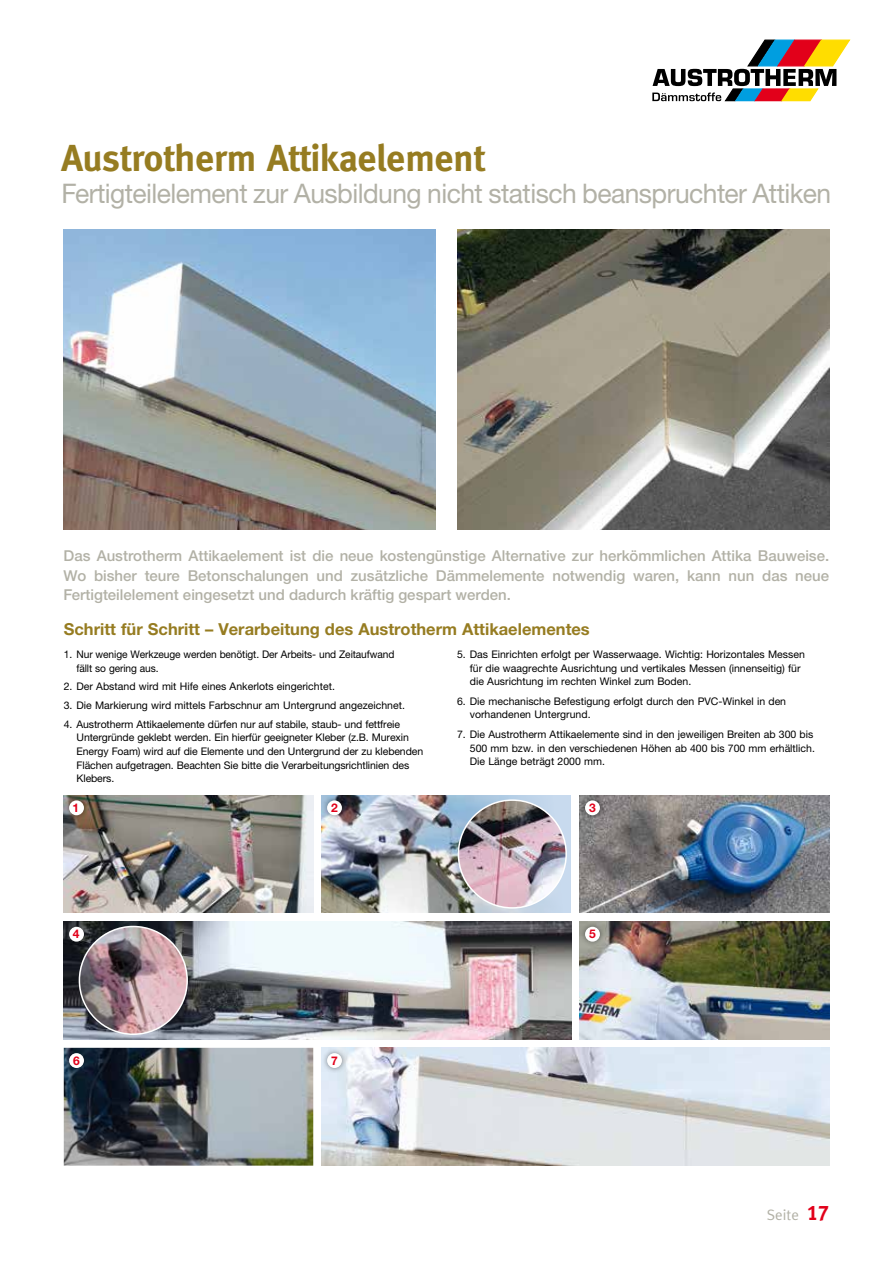
<style>
.page{position:relative;width:893px;height:1263px;background:#fff}
.page>*{position:absolute;margin:0;border:0;box-sizing:border-box;transform-origin:0 0}
.t1{font:700 37.5px "Meta";color:#967c21}
.t2{font:27px "Helvetica Neue LTW1 G";letter-spacing:-.02em;color:#b2b1a6}
.t3{font:700 16.5px "Helvetica Neue LTW1 G";color:#967c21}
.t4{font:500 15px/19.5px "Helvetica Neue LTW1 G";color:#b2b1a6;text-align:justify}
.t5{font:15px "Meta Plus Normal";color:#b2b1a6}
.t6{font:700 12px "Helvetica Neue LTW1 G";color:#e2001a}
.t7{font:10.5px/13.5px "Helvetica Neue LTW1 G";color:#000}
.s1{font-family:"Meta Plus Bold Caps";font-size:21px;color:#e2001a}
</style>
<div class="page">
<img style="left:64px;top:795px;width:249px;height:118px">
<div style="left:322px;top:795px;width:249px;height:118px;background:#c8daee"></div>
<img style="left:322px;top:795px;width:241px;height:118px">
<img style="left:580px;top:795px;width:249px;height:118px">
<img style="left:580px;top:921px;width:249px;height:118px">
<img style="left:64px;top:1048px;width:249px;height:117px">
<img style="left:322px;top:1048px;width:507px;height:117px">
<img style="left:457px;top:230px;width:372px;height:300px">
<img style="left:64px;top:230px;width:372px;height:300px">
<img style="left:458px;top:800px;width:108px;height:108px;border-radius:54px">
<div style="left:458px;top:799px;width:109px;height:110px;border:2px solid #fff;border-radius:50%"></div>
<div style="left:64px;top:795px;width:25px;height:25px;background:#000;opacity:.45"></div>
<div style="left:69px;top:800px;width:15px;height:15px;background:#fff;border-radius:50%"></div>
<div style="left:322px;top:795px;width:25px;height:25px;background:#000;opacity:.45"></div>
<div style="left:327px;top:800px;width:15px;height:15px;background:#fff;border-radius:50%"></div>
<div style="left:580px;top:795px;width:25px;height:25px;background:#000;opacity:.45"></div>
<div style="left:585px;top:800px;width:15px;height:15px;background:#fff;border-radius:50%"></div>
<div style="left:580px;top:921px;width:25px;height:26px;background:#000;opacity:.45"></div>
<div style="left:585px;top:927px;width:15px;height:15px;background:#fff;border-radius:50%"></div>
<div style="left:64px;top:1048px;width:25px;height:25px;background:#000;opacity:.45"></div>
<div style="left:69px;top:1053px;width:15px;height:15px;background:#fff;border-radius:50%"></div>
<div style="left:322px;top:1048px;width:25px;height:25px;background:#000;opacity:.45"></div>
<div style="left:327px;top:1053px;width:15px;height:15px;background:#fff;border-radius:50%"></div>
<img style="left:64px;top:921px;width:507px;height:118px">
<img style="left:79px;top:926px;width:108px;height:108px;border-radius:54px">
<div style="left:79px;top:926px;width:109px;height:109px;border:2px solid #fff;border-radius:50%"></div>
<div style="left:64px;top:921px;width:25px;height:26px;background:#000;opacity:.45"></div>
<div style="left:69px;top:927px;width:15px;height:15px;background:#fff;border-radius:50%"></div>
<svg style="left:652px;top:40px;width:198px;height:61px"></svg>
<h1 class="t1" style="left:62px;top:136px;width:425px">Austrotherm Attikaelement</h1>
<h2 class="t2" style="left:62px;top:176px;width:771px">Fertigteilelement zur Ausbildung nicht statisch beanspruchter Attiken</h2>
<p class="t4" style="left:64px;top:546px;width:767px">Das Austrotherm Attikaelement ist die neue kostengünstige Alternative zur herkömmlichen Attika Bauweise.<br>Wo bisher teure Betonschalungen und zusätzliche Dämmelemente notwendig waren, kann nun das neue Fertigteilelement eingesetzt und dadurch kräftig gespart werden.</p>
<h3 class="t3" style="left:64px;top:619px;width:528px">Schritt für Schritt – Verarbeitung des Austrotherm Attikaelementes</h3>
<p class="t7" style="left:77px;top:647px;width:319px;text-indent:-13px">1. Nur wenige Werkzeuge werden benötigt. Der Arbeits- und Zeitaufwand fällt so gering aus.</p>
<p class="t7" style="left:64px;top:680px;width:273px">2. Der Abstand wird mit Hife eines Ankerlots eingerichtet.</p>
<p class="t7" style="left:64px;top:699px;width:343px">3. Die Markierung wird mittels Farbschnur am Untergrund angezeichnet.</p>
<p class="t7" style="left:77px;top:717px;width:348px;text-indent:-13px">4. Austrotherm Attikaelemente dürfen nur auf stabile, staub- und fettfreie Untergründe geklebt werden. Ein hierfür geeigneter Kleber (z.B. Murexin Energy Foam) wird auf die Elemente und den Untergrund der zu klebenden Flächen aufgetragen. Beachten Sie bitte die Verarbeitungsrichtlinien des Klebers.</p>
<p class="t7" style="left:470px;top:647px;width:336px;text-indent:-13px">5. Das Einrichten erfolgt per Wasserwaage. Wichtig: Horizontales Messen für die waagrechte Ausrichtung und vertikales Messen (innenseitig) für die Ausrichtung im rechten Winkel zum Boden.</p>
<p class="t7" style="left:470px;top:694px;width:318px;text-indent:-13px">6. Die mechanische Befestigung erfolgt durch den PVC-Winkel in den vorhandenen Untergrund.</p>
<p class="t7" style="left:470px;top:728px;width:347px;text-indent:-13px">7. Die Austrotherm Attikaelemente sind in den jeweiligen Breiten ab 300 bis<br>500 mm bzw. in den verschiedenen Höhen ab 400 bis 700 mm erhältlich.<br>Die Länge beträgt 2000 mm.</p>
<p class="t6" style="left:73px;top:800px;width:8px">1</p>
<p class="t6" style="left:331px;top:800px;width:8px">2</p>
<p class="t6" style="left:589px;top:800px;width:8px">3</p>
<p class="t6" style="left:73px;top:927px;width:8px">4</p>
<p class="t6" style="left:73px;top:1053px;width:8px">6</p>
<p class="t6" style="left:331px;top:1053px;width:8px">7</p>
<p class="t6" style="left:589px;top:927px;width:8px">5</p>
<h3 class="t5" style="left:767px;top:1206px;width:64px">Seite <span class="s1">17</span></h3>
</div>
